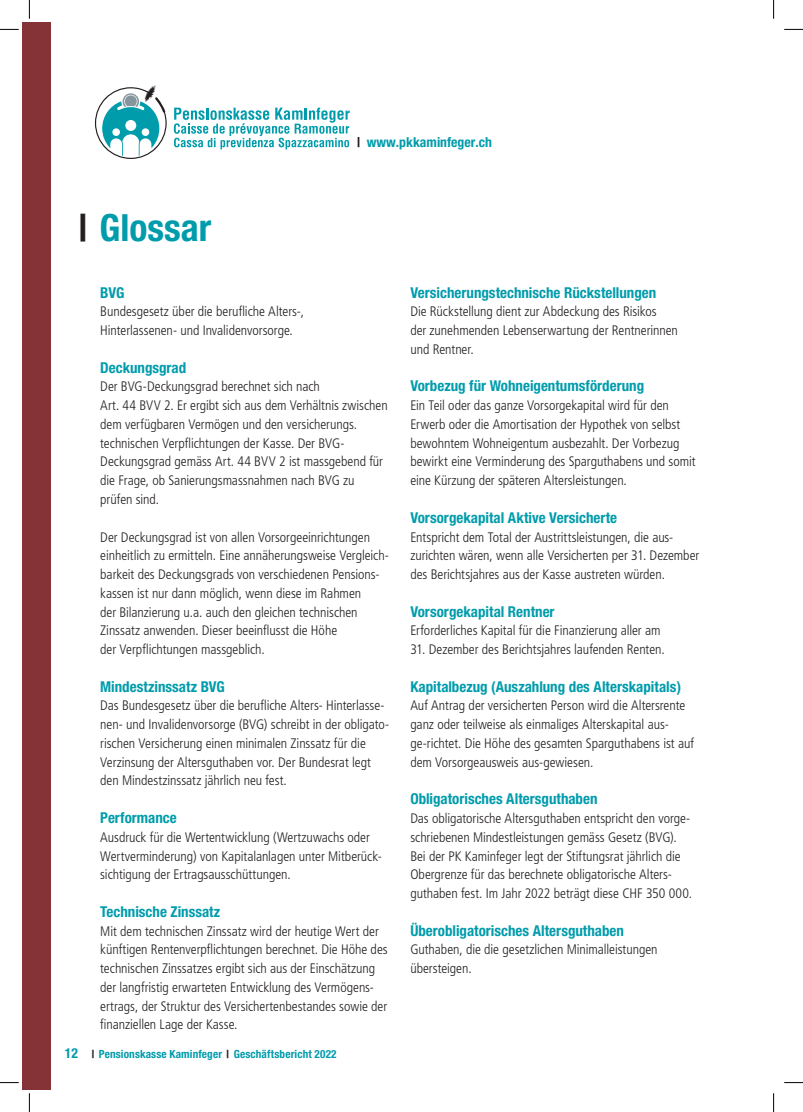
<style>
.page{position:relative;width:803px;height:1112px;background:#fff}
.page>*{position:absolute;margin:0;border:0;box-sizing:border-box;transform-origin:0 0}
.t1{font:700 condensed 37.5px "Helvetica Neue";color:#009cac}
.t2{font:700 condensed 15px "Helvetica Neue";color:#009cac}
.t3{font:300 condensed 13.75px/18.8px "Frutiger LT Pro";letter-spacing:-.005em;color:#231f20}
.t4{font:700 condensed 13.75px "Helvetica Neue";color:#009cac}
.t5{font:700 condensed 11.25px "Helvetica Neue";letter-spacing:.01em;color:#009cac}
.s1{color:#231f20}
.s2{font-size:13.75px}
</style>
<div class="page">
<svg style="left:95px;top:85px;width:72px;height:74px"></svg>
<svg style="left:174px;top:108px;width:176px;height:41px"></svg>
<div style="left:22px;top:22px;width:29px;height:1067px;background:#853337"></div>
<svg style="left:0;top:29px;width:19px;height:1px"></svg>
<svg style="left:784px;top:29px;width:19px;height:1px"></svg>
<svg style="left:0;top:1082px;width:19px;height:1px"></svg>
<svg style="left:784px;top:1082px;width:19px;height:1px"></svg>
<svg style="left:29px;top:0;width:1px;height:19px"></svg>
<svg style="left:29px;top:1093px;width:1px;height:18px"></svg>
<svg style="left:773px;top:0;width:1px;height:19px"></svg>
<svg style="left:773px;top:1093px;width:1px;height:18px"></svg>
<h1 class="t1" style="left:79px;top:205px;width:134px"><span class="s1">|</span> Glossar</h1>
<p class="t4" style="left:357px;top:134px;width:136px"><span class="s1">|</span> www.pkkaminfeger.ch</p>
<p class="t2" style="left:100px;top:283px;width:26px">BVG</p>
<p class="t3" style="left:100px;top:302px;width:205px">Bundesgesetz über die berufliche Alters-,<br>Hinterlassenen- und Invalidenvorsorge.</p>
<p class="t2" style="left:100px;top:358px;width:87px">Deckungsgrad</p>
<p class="t3" style="left:100px;top:377px;width:289px">Der BVG-Deckungsgrad berechnet sich nach<br>Art. 44 BVV 2. Er ergibt sich aus dem Verhältnis zwischen dem verfügbaren Vermögen und den versicherungs. technischen Verpflichtungen der Kasse. Der BVG-Deckungsgrad gemäss Art. 44 BVV 2 ist massgebend für die Frage, ob Sanierungsmassnahmen nach BVG zu prüfen sind.</p>
<p class="t3" style="left:100px;top:527px;width:290px">Der Deckungsgrad ist von allen Vorsorgeeinrichtungen einheitlich zu ermitteln. Eine annäherungsweise Vergleich&shy;barkeit des Deckungsgrads von verschiedenen Pensions&shy;kassen ist nur dann möglich, wenn diese im Rahmen<br>der Bilanzierung u.a. auch den gleichen technischen Zinssatz anwenden. Dieser beeinflusst die Höhe<br>der Verpflichtungen massgeblich.</p>
<p class="t2" style="left:100px;top:677px;width:126px">Mindestzinssatz BVG</p>
<p class="t3" style="left:100px;top:696px;width:291px">Das Bundesgesetz über die berufliche Alters- Hinterlasse&shy;nen- und Invalidenvorsorge (BVG) schreibt in der obligato&shy;rischen Versicherung einen minimalen Zinssatz für die Verzinsung der Altersguthaben vor. Der Bundesrat legt den Mindestzinssatz jährlich neu fest.</p>
<p class="t2" style="left:100px;top:808px;width:78px">Performance</p>
<p class="t3" style="left:100px;top:827px;width:283px">Ausdruck für die Wertentwicklung (Wertzuwachs oder<br>Wertverminderung) von Kapitalanlagen unter Mitberück&shy;sichtigung der Ertragsausschüttungen.</p>
<p class="t2" style="left:100px;top:902px;width:122px">Technische Zinssatz</p>
<p class="t3" style="left:100px;top:921px;width:289px">Mit dem technischen Zinssatz wird der heutige Wert der künftigen Rentenverpflichtungen berechnet. Die Höhe des technischen Zinssatzes ergibt sich aus der Einschätzung der langfristig erwarteten Entwicklung des Vermögens&shy;ertrags, der Struktur des Versichertenbestandes sowie der finanziellen Lage der Kasse.</p>
<p class="t5" style="left:65px;top:1046px;width:273px"><span class="s2">12</span> <span class="s1">|</span> Pensionskasse Kaminfeger <span class="s1">|</span> Geschäftsbericht 2022</p>
<p class="t2" style="left:410px;top:283px;width:247px">Versicherungstechnische Rückstellungen</p>
<p class="t3" style="left:410px;top:302px;width:269px">Die Rückstellung dient zur Abdeckung des Risikos<br>der zunehmenden Lebenserwartung der Rentnerinnen und Rentner.</p>
<p class="t2" style="left:410px;top:377px;width:235px">Vorbezug für Wohneigentumsförderung</p>
<p class="t3" style="left:410px;top:396px;width:287px">Ein Teil oder das ganze Vorsorgekapital wird für den Erwerb oder die Amortisation der Hypothek von selbst bewohntem Wohneigentum ausbezahlt. Der Vorbezug bewirkt eine Verminderung des Sparguthabens und somit eine Kürzung der späteren Altersleistungen.</p>
<p class="t2" style="left:410px;top:508px;width:208px">Vorsorgekapital Aktive Versicherte</p>
<p class="t3" style="left:410px;top:527px;width:290px">Entspricht dem Total der Austrittsleistungen, die aus&shy;zurichten wären, wenn alle Versicherten per 31. Dezember des Berichtsjahres aus der Kasse austreten würden.</p>
<p class="t2" style="left:410px;top:602px;width:146px">Vorsorgekapital Rentner</p>
<p class="t3" style="left:410px;top:621px;width:252px">Erforderliches Kapital für die Finanzierung aller am</p>
<p class="t3" style="left:410px;top:640px;width:256px">31. Dezember des Berichtsjahres laufenden Renten.</p>
<p class="t2" style="left:410px;top:677px;width:272px">Kapitalbezug (Auszahlung des Alterskapitals)</p>
<p class="t3" style="left:410px;top:696px;width:285px">Auf Antrag der versicherten Person wird die Altersrente ganz oder teilweise als einmaliges Alterskapital aus&shy;ge-richtet. Die Höhe des gesamten Sparguthabens ist auf dem Vorsorgeausweis aus-gewiesen.</p>
<p class="t2" style="left:410px;top:789px;width:189px">Obligatorisches Altersguthaben</p>
<p class="t3" style="left:410px;top:808px;width:283px">Das obligatorische Altersguthaben entspricht den vorge&shy;schriebenen Mindestleistungen gemäss Gesetz (BVG).<br>Bei der PK Kaminfeger legt der Stiftungsrat jährlich die Obergrenze für das berechnete obligatorische Alters&shy;guthaben fest. Im Jahr 2022 beträgt diese CHF 350 000.</p>
<p class="t2" style="left:410px;top:920px;width:215px">Überobligatorisches Altersguthaben</p>
<p class="t3" style="left:410px;top:940px;width:249px">Guthaben, die die gesetzlichen Minimalleistungen übersteigen.</p>
</div>
